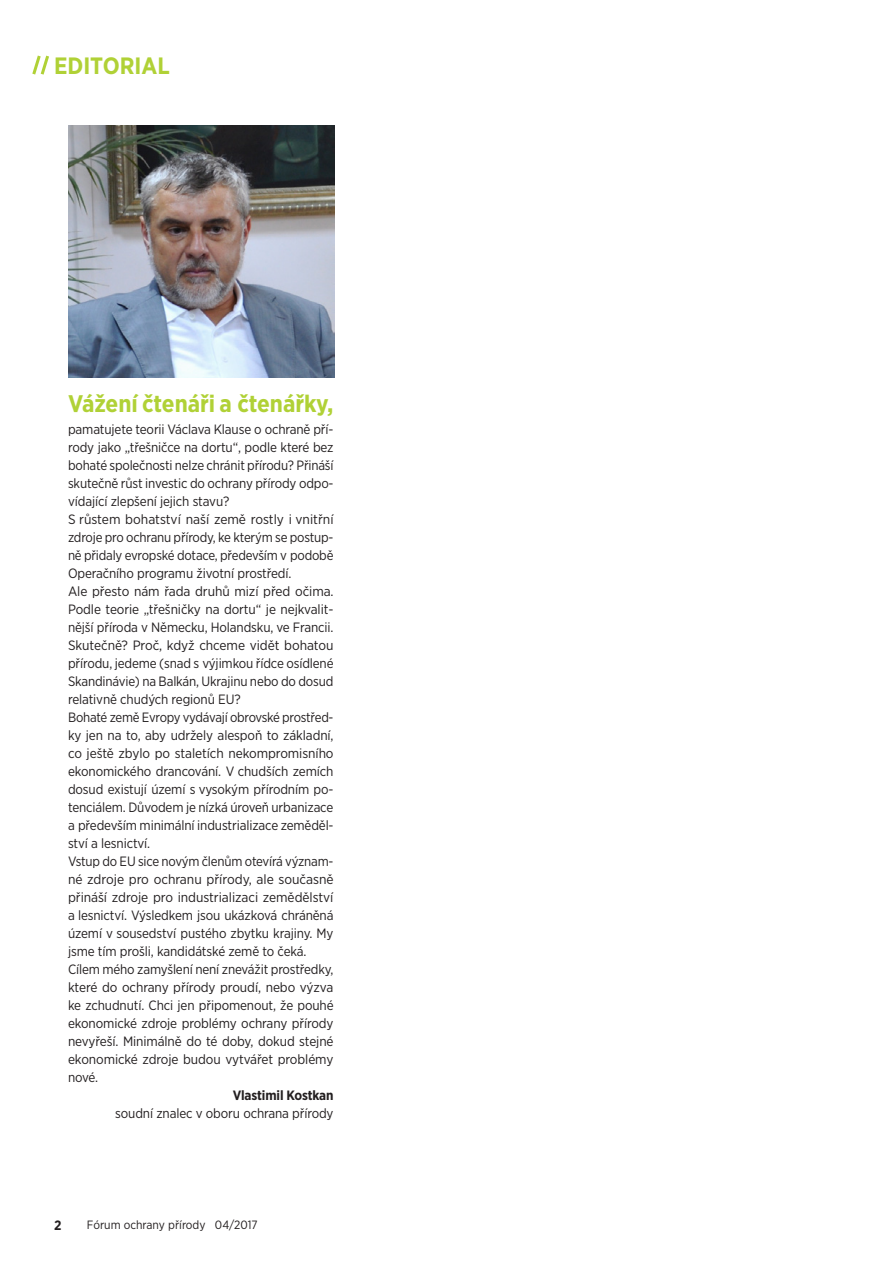
<style>
.page{position:relative;width:893px;height:1263px;background:#fff}
.page>*{position:absolute;margin:0;border:0;box-sizing:border-box;transform-origin:0 0}
.t1{font:700 24px "Gotham Narrow";color:#b0d136}
.t2{font:700 23.55px "Gotham Narrow";color:#b0d136}
.t3{font:13.5px/18px "Gotham Narrow";letter-spacing:-.01em;color:#231f20;text-align:justify}
.t4{font:700 13.5px "Gotham Narrow";letter-spacing:-.01em;color:#231f20}
.t5{font:12px "Gotham Narrow";color:#231f20}
</style>
<div class="page">
<img style="left:68px;top:126px;width:266px;height:252px">
<svg style="left:32px;top:55px;width:17px;height:20px"></svg>
<p class="t2" style="left:54px;top:50px;width:117px">EDITORIAL</p>
<p class="t1" style="left:68px;top:388px;width:267px">Vážení čtenáři a čtenářky,</p>
<p class="t3" style="left:68px;top:420px;width:267px">pamatujete teorii Václava Klause o ochraně pří&shy;rody jako „třešničce na dortu“, podle které bez bohaté společnosti nelze chránit přírodu? Přináší skutečně růst investic do ochrany přírody odpo&shy;vídající zlepšení jejich stavu?</p>
<p class="t3" style="left:68px;top:510px;width:267px">S růstem bohatství naší země rostly i vnitřní zdroje pro ochranu přírody, ke kterým se postup&shy;ně přidaly evropské dotace, především v podobě Operačního programu životní prostředí.</p>
<p class="t3" style="left:68px;top:582px;width:267px">Ale přesto nám řada druhů mizí před očima.<br>Podle teorie „třešničky na dortu“ je nejkvalit&shy;nější příroda v Německu, Holandsku, ve Francii.<br>Skutečně? Proč, když chceme vidět bohatou přírodu, jedeme (snad s výjimkou řídce osídlené Skandinávie) na Balkán, Ukrajinu nebo do dosud relativně chudých regionů EU?</p>
<p class="t3" style="left:68px;top:708px;width:267px">Bohaté země Evropy vydávají obrovské prostřed&shy;ky jen na to, aby udržely alespoň to základní, co ještě zbylo po staletích nekompromisního ekonomického drancování. V chudších zemích dosud existují území s vysokým přírodním po&shy;tenciálem. Důvodem je nízká úroveň urbanizace a především minimální industrializace zeměděl&shy;ství a lesnictví.</p>
<p class="t3" style="left:68px;top:852px;width:267px">Vstup do EU sice novým členům otevírá význam&shy;né zdroje pro ochranu přírody, ale současně přináší zdroje pro industrializaci zemědělství a lesnictví. Výsledkem jsou ukázková chráněná území v sousedství pustého zbytku krajiny. My jsme tím prošli, kandidátské země to čeká.</p>
<p class="t3" style="left:68px;top:960px;width:267px">Cílem mého zamyšlení není znevážit prostředky, které do ochrany přírody proudí, nebo výzva ke zchudnutí. Chci jen připomenout, že pouhé ekonomické zdroje problémy ochrany přírody nevyřeší. Minimálně do té doby, dokud stejné ekonomické zdroje budou vytvářet problémy nové.</p>
<p class="t4" style="left:233px;top:1086px;width:102px">Vlastimil Kostkan</p>
<p class="t3" style="left:115px;top:1104px;width:220px">soudní znalec v oboru ochrana přírody</p>
<p class="t4" style="left:54px;top:1216px;width:9px">2</p>
<p class="t5" style="left:87px;top:1217px;width:172px">Fórum ochrany přírody 04/2017</p>
</div>
